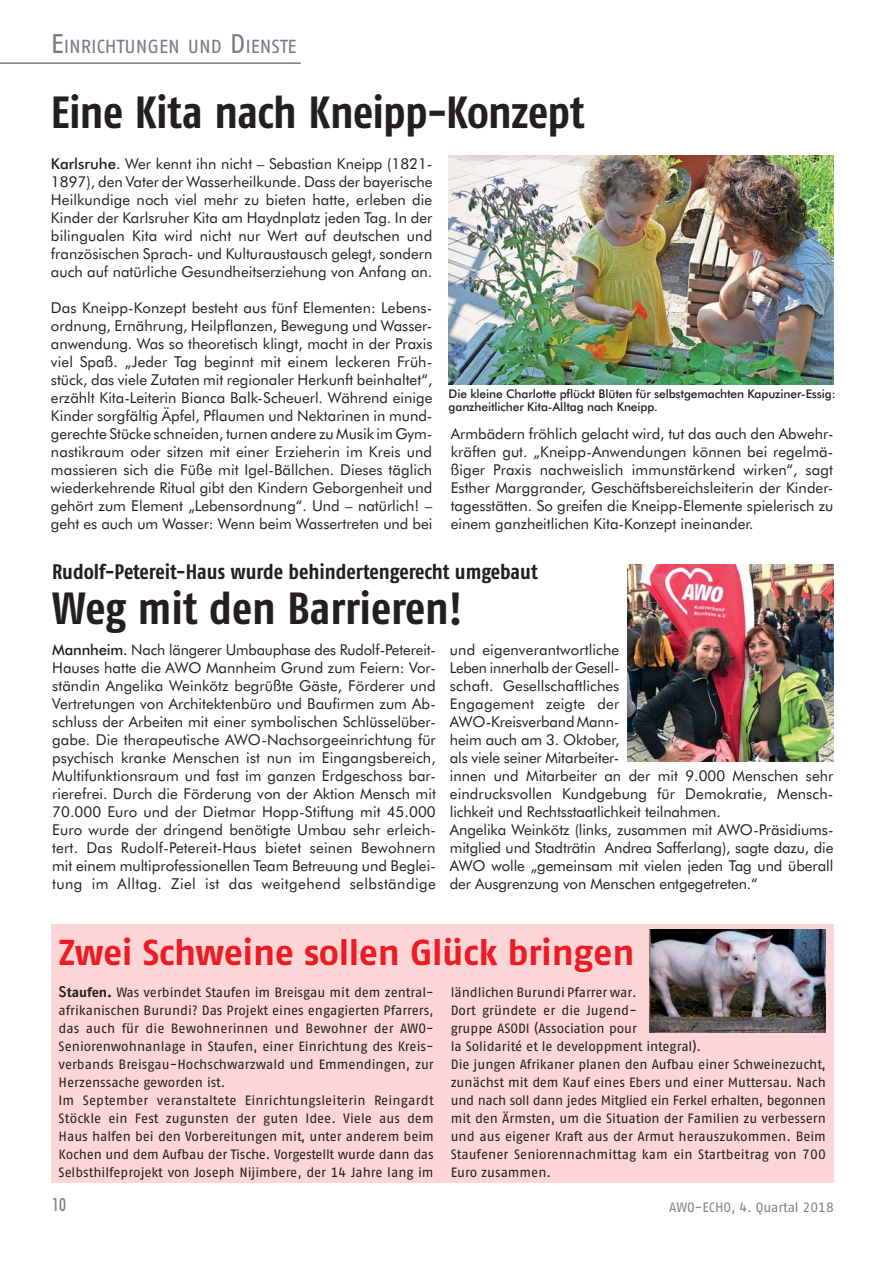
<style>
.page{position:relative;width:893px;height:1263px;background:#fff}
.page>*{position:absolute;margin:0;border:0;box-sizing:border-box;transform-origin:0 0}
.t1{font:700 45px "AWO Fago Cond";letter-spacing:-.01em;color:#231f20}
.t2{font:700 36px "AWO Fago Office";letter-spacing:-.01em;color:#ed1c24}
.t3{font:700 21px "AWO Fago Cond";color:#231f20}
.t4{font:18.9px "AWO Fago Office";color:#747c84}
.t5{font:500 condensed 18px "Futura BT";color:#808285}
.t6{font:15px/18px "Futura BT";letter-spacing:-.005em;color:#231f20;text-align:justify}
.t7{font:14.7px/18px "Futura BT";letter-spacing:.005em;color:#231f20}
.t8{font:13.5px/18px "AWO Fago Office";color:#231f20}
.t9{font:13.5px "AWO Fago Office";color:#808285}
.t10{font:500 12px/13.5px "Futura BT";letter-spacing:-.01em;color:#231f20}
.s1{font-size:27px}
.s2{font-weight:500}
.s3{font-size:15px}
.s4{font-family:"Futura BT";font-weight:500;font-size:15px}
.s5{font-weight:700}
</style>
<div class="page">
<hr style="left:0;top:62px;width:301px;height:2px;background:#747c84">
<img style="left:449px;top:155px;width:384px;height:230px">
<div style="left:51px;top:925px;width:782px;height:258px;background:#fcd6d6"></div>
<img style="left:628px;top:564px;width:205px;height:198px">
<img style="left:650px;top:930px;width:176px;height:103px">
<p class="t4" style="left:51px;top:39px;width:247px"><span class="s1">E</span>INRICHTUNGEN UND <span class="s1">D</span>IENSTE</p>
<h1 class="t1" style="left:51px;top:96px;width:535px">Eine Kita nach Kneipp-Konzept</h1>
<p class="t6" style="left:51px;top:156px;width:383px"><span class="s2">Karlsruhe.</span> Wer kennt ihn nicht – Sebastian Kneipp (1821- 1897), den Vater der Wasserheilkunde. Dass der bayerische Heilkundige noch viel mehr zu bieten hatte, erleben die Kinder der Karlsruher Kita am Haydnplatz jeden Tag. In der bilingualen Kita wird nicht nur Wert auf deutschen und französischen Sprach- und Kulturaustausch gelegt, sondern auch auf natürliche Gesundheitserziehung von Anfang an.</p>
<p class="t6" style="left:51px;top:300px;width:383px">Das Kneipp-Konzept besteht aus fünf Elementen: Lebens&shy;ordnung, Ernährung, Heilpflanzen, Bewegung und Wasser&shy;anwendung. Was so theoretisch klingt, macht in der Praxis viel Spaß. „Jeder Tag beginnt mit einem leckeren Früh&shy;stück, das viele Zutaten mit regionaler Herkunft beinhaltet“, erzählt Kita-Leiterin Bianca Balk-Scheuerl. Während einige Kinder sorgfältig Äpfel, Pflaumen und Nektarinen in mund&shy;gerechte Stücke schneiden, turnen andere zu Musik im Gym&shy;nastikraum oder sitzen mit einer Erzieherin im Kreis und massieren sich die Füße mit Igel-Bällchen. Dieses täglich wiederkehrende Ritual gibt den Kindern Geborgenheit und gehört zum Element „Lebensordnung“. Und – natürlich! – geht es auch um Wasser: Wenn beim Wassertreten und bei</p>
<p class="t10" style="left:449px;top:388px;width:389px">Die kleine Charlotte pflückt Blüten für selbstgemachten Kapuziner-Essig: ganzheitlicher Kita-Alltag nach Kneipp.</p>
<p class="t6" style="left:451px;top:426px;width:384px">Armbädern fröhlich gelacht wird, tut das auch den Abwehr&shy;kräften gut. „Kneipp-Anwendungen können bei regelmä&shy;ßiger Praxis nachweislich immunstärkend wirken“, sagt Esther Marggrander, Geschäftsbereichsleiterin der Kinder&shy;tagesstätten. So greifen die Kneipp-Elemente spielerisch zu einem ganzheitlichen Kita-Konzept ineinander.</p>
<h3 class="t3" style="left:52px;top:564px;width:487px">Rudolf-Petereit-Haus wurde behindertengerecht umgebaut</h3>
<h1 class="t1" style="left:52px;top:592px;width:412px">Weg mit den Barrieren!</h1>
<p class="t6" style="left:52px;top:642px;width:385px"><span class="s2">Mannheim.</span> Nach längerer Umbauphase des Rudolf-Petereit-Hauses hatte die AWO Mannheim Grund zum Feiern: Vor&shy;ständin Angelika Weinkötz begrüßte Gäste, Förderer und Vertretungen von Architektenbüro und Baufirmen zum Ab&shy;schluss der Arbeiten mit einer symbolischen Schlüsselüber&shy;gabe. Die therapeutische AWO-Nachsorgeeinrichtung für psychisch kranke Menschen ist nun im Eingangsbereich, Multifunktionsraum und fast im ganzen Erdgeschoss bar&shy;rierefrei. Durch die Förderung von der Aktion Mensch mit 70.000 Euro und der Dietmar Hopp-Stiftung mit 45.000<br>Euro wurde der dringend benötigte Umbau sehr erleich&shy;tert. Das Rudolf-Petereit-Haus bietet seinen Bewohnern mit einem multiprofessionellen Team Betreuung und Beglei&shy;tung im Alltag. Ziel ist das weitgehend selbständige</p>
<p class="t6" style="left:450px;top:642px;width:171px">und eigenverantwortliche<br>Leben innerhalb der Gesell-</p>
<p class="t7" style="left:450px;top:678px;width:171px"><span class="s3">schaft.</span> Gesellschaftliches<br>Engagement <span class="s3">zeigte der</span></p>
<p class="t6" style="left:450px;top:714px;width:385px;text-align:left">AWO-Kreisverband Mann-<br>heim auch am 3. Oktober,<br>als viele seiner Mitarbeiter-<br>innen und Mitarbeiter an der mit 9.000 Menschen sehr eindrucksvollen Kundgebung für Demokratie, Mensch&shy;lichkeit und Rechtsstaatlichkeit teilnahmen.<br>Angelika Weinkötz (links, zusammen mit AWO-Präsidiums&shy;mitglied und Stadträtin Andrea Safferlang), sagte dazu, die AWO wolle „gemeinsam mit vielen jeden Tag und überall der Ausgrenzung von Menschen entgegetreten.“</p>
<h2 class="t2" style="left:59px;top:939px;width:577px">Zwei Schweine sollen Glück bringen</h2>
<p class="t8" style="left:59px;top:984px;width:377px"><span class="s4">S</span><span class="s5">taufen.</span> Was verbindet Staufen im Breisgau mit dem zentral&shy;afrikanischen Burundi? Das Projekt eines engagierten Pfarrers, das auch für die Bewohnerinnen und Bewohner der AWO-Seniorenwohnanlage in Staufen, einer Einrichtung des Kreis&shy;verbands Breisgau-Hochschwarzwald und Emmendingen, zur Herzenssache geworden ist.<br>Im September veranstaltete Einrichtungsleiterin Reingardt Stöckle ein Fest zugunsten der guten Idee. Viele aus dem Haus halfen bei den Vorbereitungen mit, unter anderem beim Kochen und dem Aufbau der Tische. Vorgestellt wurde dann das Selbsthilfeprojekt von Joseph Nijimbere, der 14 Jahre lang im</p>
<p class="t8" style="left:451px;top:984px;width:377px">ländlichen Burundi Pfarrer war.<br>Dort gründete er die Jugend-<br>gruppe ASODI (Association pour<br>la Solidarité et le developpment integral).<br>Die jungen Afrikaner planen den Aufbau einer Schweinezucht, zunächst mit dem Kauf eines Ebers und einer Muttersau. Nach und nach soll dann jedes Mitglied ein Ferkel erhalten, begonnen mit den Ärmsten, um die Situation der Familien zu verbessern und aus eigener Kraft aus der Armut herauszukommen. Beim Staufener Seniorennachmittag kam ein Startbeitrag von 700<br>Euro zusammen.</p>
<p class="t5" style="left:52px;top:1198px;width:15px">10</p>
<p class="t9" style="left:669px;top:1203px;width:166px">AWO-ECHO, 4. Quartal 2018</p>
</div>
